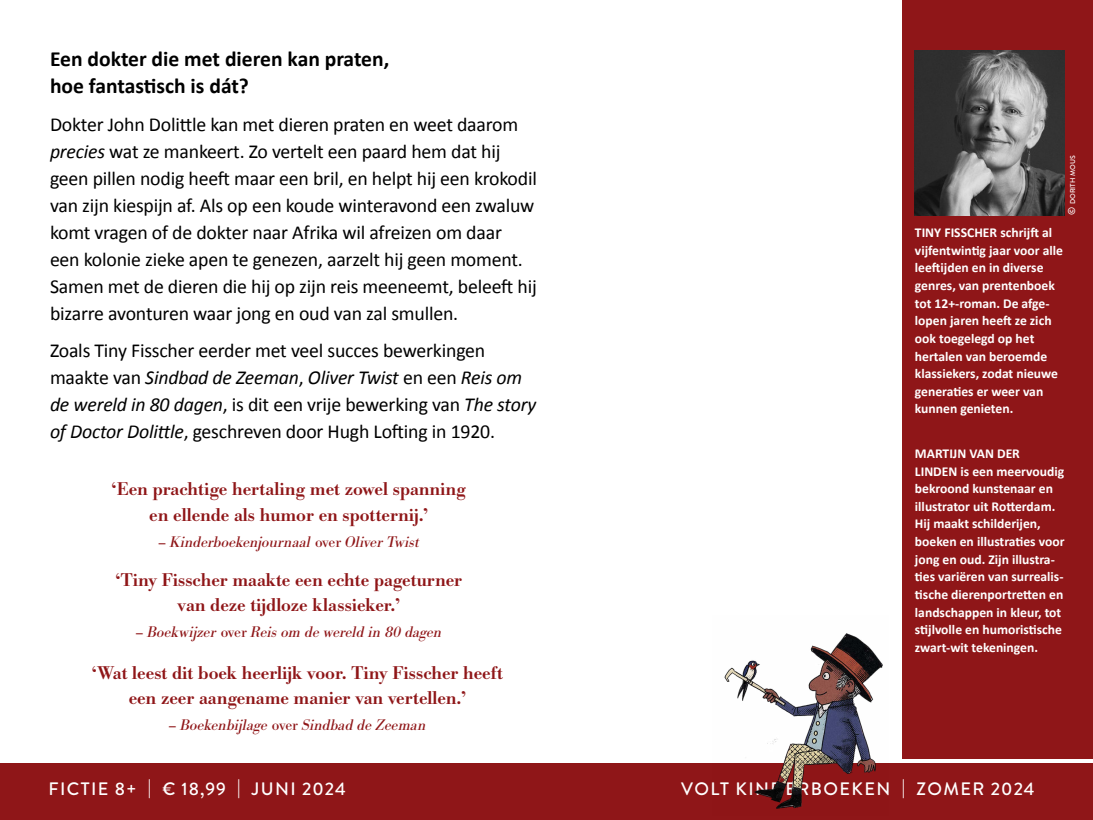
<style>
.page{position:relative;width:1093px;height:820px;background:#fff}
.page>*{position:absolute;margin:0;border:0;box-sizing:border-box;transform-origin:0 0}
.t1{font:700 21.6px/27px "Calibri";letter-spacing:-.005em;color:#000}
.t2{font:19.8px/27px "Calibri";letter-spacing:-.01em;color:#000}
.t3{font:500 19.2px/25.6px "Bodoni URW";color:#8f1618;text-align:center}
.t4{font:500 18px "Brandon Grotesque";letter-spacing:.08em;color:#fff}
.t5{font:italic 16px "Bodoni URW";color:#8f1618}
.t6{font:700 13.6px/17.6px "Calibri";color:#fff}
.t7{font:500 7px "Brandon Grotesque";color:#fff}
.s1{font-style:italic}
.s2{font-style:normal}
.s3{font-size:10px}
</style>
<div class="page">
<div style="left:0;top:763px;width:1093px;height:56px;background:#8f1618"></div>
<div style="left:902px;top:0;width:191px;height:758px;background:#8f1618"></div>
<img style="left:915px;top:50px;width:149px;height:165px">
<img style="left:724px;top:633px;width:159px;height:176px">
<p class="t1" style="left:50px;top:46px;width:341px">Een dokter die met dieren kan praten, hoe fantastisch is dát?</p>
<p class="t2" style="left:50px;top:110px;width:488px">Dokter John Dolittle kan met dieren praten en weet daarom <span class="s1">precies</span> wat ze mankeert. Zo vertelt een paard hem dat hij geen pillen nodig heeft maar een bril, en helpt hij een krokodil van zijn kiespijn af. Als op een koude winteravond een zwaluw komt vragen of de dokter naar Afrika wil afreizen om daar<br>een kolonie zieke apen te genezen, aarzelt hij geen moment.<br>Samen met de dieren die hij op zijn reis meeneemt, beleeft hij bizarre avonturen waar jong en oud van zal smullen.</p>
<p class="t2" style="left:50px;top:337px;width:488px">Zoals Tiny Fisscher eerder met veel succes bewerkingen maakte van <span class="s1">Sindbad de Zeeman</span>, <span class="s1">Oliver Twist</span> en een <span class="s1">Reis om de wereld in 80 dagen</span>, is dit een vrije bewerking van <span class="s1">The story of Doctor Dolittle</span>, geschreven door Hugh Lofting in 1920.</p>
<p class="t3" style="left:112px;top:476px;width:356px">‘Een prachtige hertaling met zowel spanning en ellende als humor en spotternij.’</p>
<p class="t5" style="left:158px;top:531px;width:263px"><span class="s2">–</span> Kinderboekenjournaal <span class="s2">over</span> Oliver Twist</p>
<p class="t3" style="left:116px;top:567px;width:348px">‘Tiny Fisscher maakte een echte pageturner van deze tijdloze klassieker.’</p>
<p class="t5" style="left:135px;top:622px;width:308px"><span class="s2">–</span> Boekwijzer <span class="s2">over</span> Reis om de wereld in 80 dagen</p>
<p class="t3" style="left:92px;top:660px;width:412px">‘Wat leest dit boek heerlijk voor. Tiny Fisscher heeft een zeer aangename manier van vertellen.’</p>
<p class="t5" style="left:168px;top:715px;width:260px"><span class="s2">–</span> Boekenbijlage <span class="s2">over</span> Sindbad de Zeeman</p>
<p class="t4" style="left:48px;top:776px;width:299px">FICTIE 8+ | € 18,99 | JUNI 2024</p>
<p class="t7" style="left:1068px;top:214px;width:61px;rotate:-90deg"><span class="s3">©</span> dorith mous</p>
<p class="t6" style="left:915px;top:224px;width:150px">TINY FISSCHER schrijft al vijfentwintig jaar voor alle leeftijden en in diverse genres, van prentenboek tot 12+-roman. De afge&shy;lopen jaren heeft ze zich ook toegelegd op het hertalen van beroemde klassiekers, zodat nieuwe generaties er weer van kunnen genieten.</p>
<p class="t6" style="left:915px;top:444px;width:151px">MARTIJN VAN DER<br>LINDEN is een meervoudig bekroond kunstenaar en illustrator uit Rotterdam.<br>Hij maakt schilderijen, boeken en illustraties voor jong en oud. Zijn illustra&shy;ties variëren van surrealis&shy;tische dierenportretten en landschappen in kleur, tot stijlvolle en humoristische zwart-wit tekeningen.</p>
<p class="t4" style="left:681px;top:776px;width:250px">VOLT KINDERBOEKEN | ZOMER</p>
<p class="t4" style="left:991px;top:776px;width:45px">2024</p>
</div>
